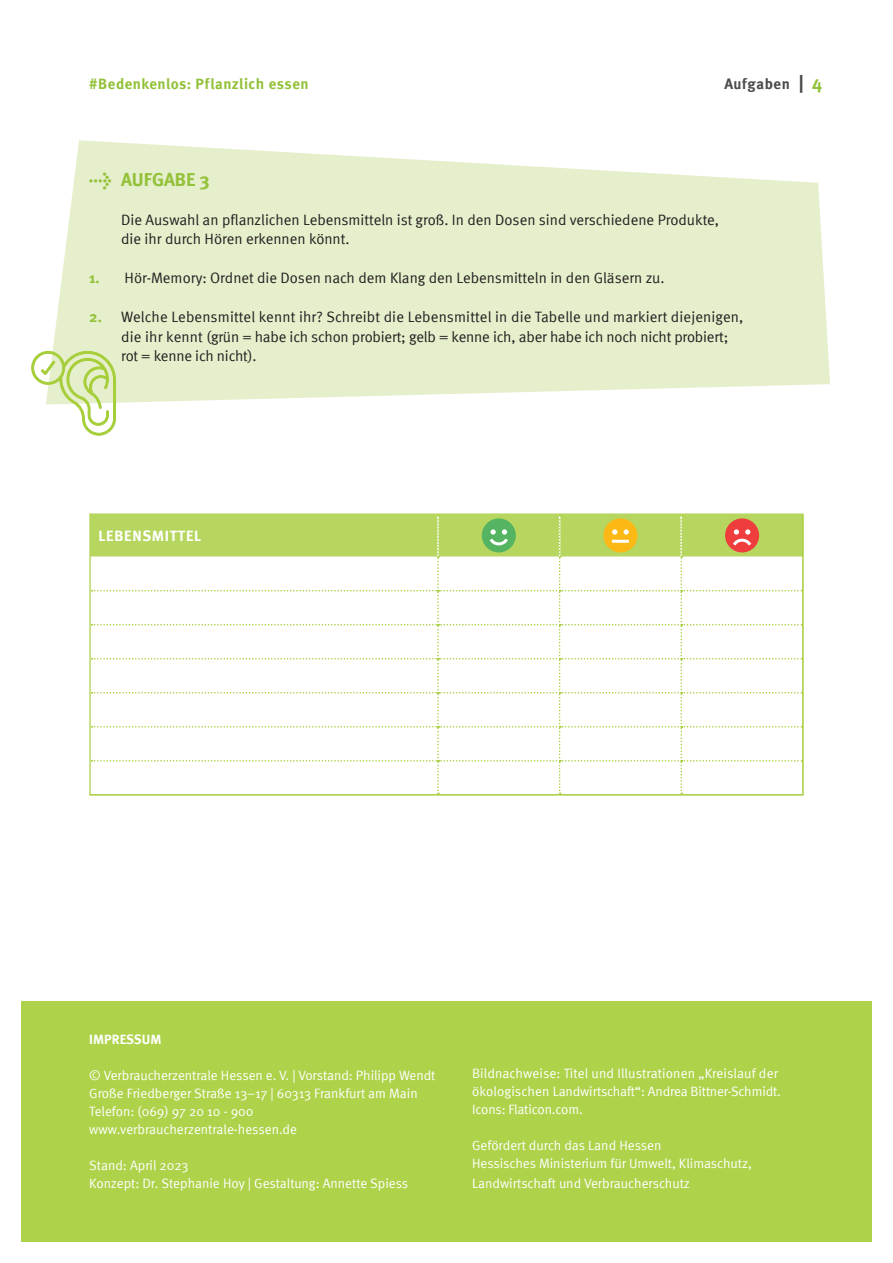
<style>
.page{position:relative;width:893px;height:1263px;background:#fff}
.page>*{position:absolute;margin:0;border:0;box-sizing:border-box;transform-origin:0 0}
.t1{font:700 18.75px "Meta";color:#93c139}
.t2{font:15px/19.5px "Meta Normal";color:#231f20}
.t3{font:700 15px "Meta";letter-spacing:.035em;color:#93c139}
.t4{font:700 15px "Meta";letter-spacing:.05em;color:#fff}
.t5{font:700 15px "Meta";letter-spacing:.035em;color:#4b4c4d}
.t6{font:13.5px/18px "Meta Normal";color:#fff}
.t7{font:700 13.5px "Meta";color:#fff}
.s1{font-size:18.75px}
.s2{font-size:18.75px;color:#93c139}
.s3{font-family:"Meta Bold Expert";font-weight:400}
.s4{font-family:"Meta";font-weight:700;color:#93c139}
</style>
<div class="page">
<svg style="left:46px;top:140px;width:784px;height:263px;background:#e8f1d2"></svg>
<svg style="left:31px;top:351px;width:85px;height:85px"></svg>
<hr style="left:89px;top:513px;width:349px;height:2px;background:#b6d65f">
<hr style="left:89px;top:515px;width:2px;height:42px;background:#b6d65f">
<hr style="left:438px;top:513px;width:122px;height:2px;background:#b6d65f">
<hr style="left:560px;top:513px;width:121px;height:2px;background:#b6d65f">
<hr style="left:681px;top:513px;width:123px;height:2px;background:#b6d65f">
<hr style="left:89px;top:557px;width:2px;height:34px;background:#b6d65f">
<hr style="left:89px;top:591px;width:2px;height:34px;background:#b6d65f">
<hr style="left:89px;top:625px;width:2px;height:34px;background:#b6d65f">
<hr style="left:89px;top:659px;width:2px;height:34px;background:#b6d65f">
<hr style="left:89px;top:693px;width:2px;height:34px;background:#b6d65f">
<hr style="left:89px;top:727px;width:2px;height:34px;background:#b6d65f">
<hr style="left:89px;top:761px;width:2px;height:33px;background:#b6d65f">
<hr style="left:802px;top:515px;width:2px;height:42px;background:#a6ce39">
<hr style="left:802px;top:557px;width:2px;height:34px;background:#a6ce39">
<hr style="left:802px;top:591px;width:2px;height:34px;background:#a6ce39">
<hr style="left:802px;top:625px;width:2px;height:34px;background:#a6ce39">
<hr style="left:802px;top:659px;width:2px;height:34px;background:#a6ce39">
<hr style="left:802px;top:693px;width:2px;height:34px;background:#a6ce39">
<hr style="left:802px;top:727px;width:2px;height:34px;background:#a6ce39">
<hr style="left:802px;top:761px;width:2px;height:33px;background:#a6ce39">
<hr style="left:89px;top:794px;width:349px;height:1px;background:#a6ce39">
<hr style="left:438px;top:794px;width:122px;height:1px;background:#a6ce39">
<hr style="left:560px;top:794px;width:121px;height:1px;background:#a6ce39">
<hr style="left:681px;top:794px;width:123px;height:1px;background:#a6ce39">
<svg style="left:90px;top:515px;width:713px;height:279px"></svg>
<div style="left:21px;top:1001px;width:851px;height:241px;background:#aed24a"></div>
<div style="left:702px;top:438px;width:34px;height:34px;border:2px solid #fff;border-radius:50%"></div>
<p class="t3" style="left:89px;top:75px;width:221px">#Bedenkenlos: Pflanzlich essen</p>
<p class="t5" style="left:724px;top:75px;width:99px">Aufgaben <span class="s1">|</span> <span class="s2">4</span></p>
<h1 class="t1" style="left:89px;top:168px;width:122px"><span class="s3">l</span> AUFGABE 3</h1>
<p class="t2" style="left:121px;top:210px;width:599px">Die Auswahl an pflanzlichen Lebensmitteln ist groß. In den Dosen sind verschiedene Produkte, die ihr durch Hören erkennen könnt.</p>
<p class="t2" style="left:89px;top:268px;width:577px"><span class="s4">1.</span> Hör-Memory: Ordnet die Dosen nach dem Klang den Lebensmitteln in den Gläsern zu.</p>
<p class="t2" style="left:121px;top:307px;width:624px;text-indent:-32px"><span class="s4">2.</span> Welche Lebensmittel kennt ihr? Schreibt die Lebensmittel in die Tabelle und markiert diejenigen, die ihr kennt (grün = habe ich schon probiert; gelb = kenne ich, aber habe ich noch nicht probiert; rot = kenne ich nicht).</p>
<p class="t4" style="left:99px;top:527px;width:104px">LEBENSMITTEL</p>
<p class="t7" style="left:89px;top:1031px;width:74px">IMPRESSUM</p>
<p class="t6" style="left:89px;top:1066px;width:348px">© Verbraucherzentrale Hessen e. V. | Vorstand: Philipp Wendt Große Friedberger Straße 13–17 | 60313 Frankfurt am Main Telefon: (069) 97 20 10 - 900 www.verbraucherzentrale-hessen.de</p>
<p class="t6" style="left:89px;top:1156px;width:321px">Stand: April 2023<br>Konzept: Dr. Stephanie Hoy | Gestaltung: Annette Spiess</p>
<p class="t6" style="left:472px;top:1064px;width:310px">Bildnachweise: Titel und Illustrationen „Kreislauf der ökologischen Landwirtschaft“: Andrea Bittner-Schmidt.<br>Icons: Flaticon.com.</p>
<p class="t6" style="left:472px;top:1136px;width:281px">Gefördert durch das Land Hessen<br>Hessisches Ministerium für Umwelt, Klimaschutz,</p>
<p class="t6" style="left:472px;top:1174px;width:220px">Landwirtschaft und Verbraucherschutz</p>
</div>
